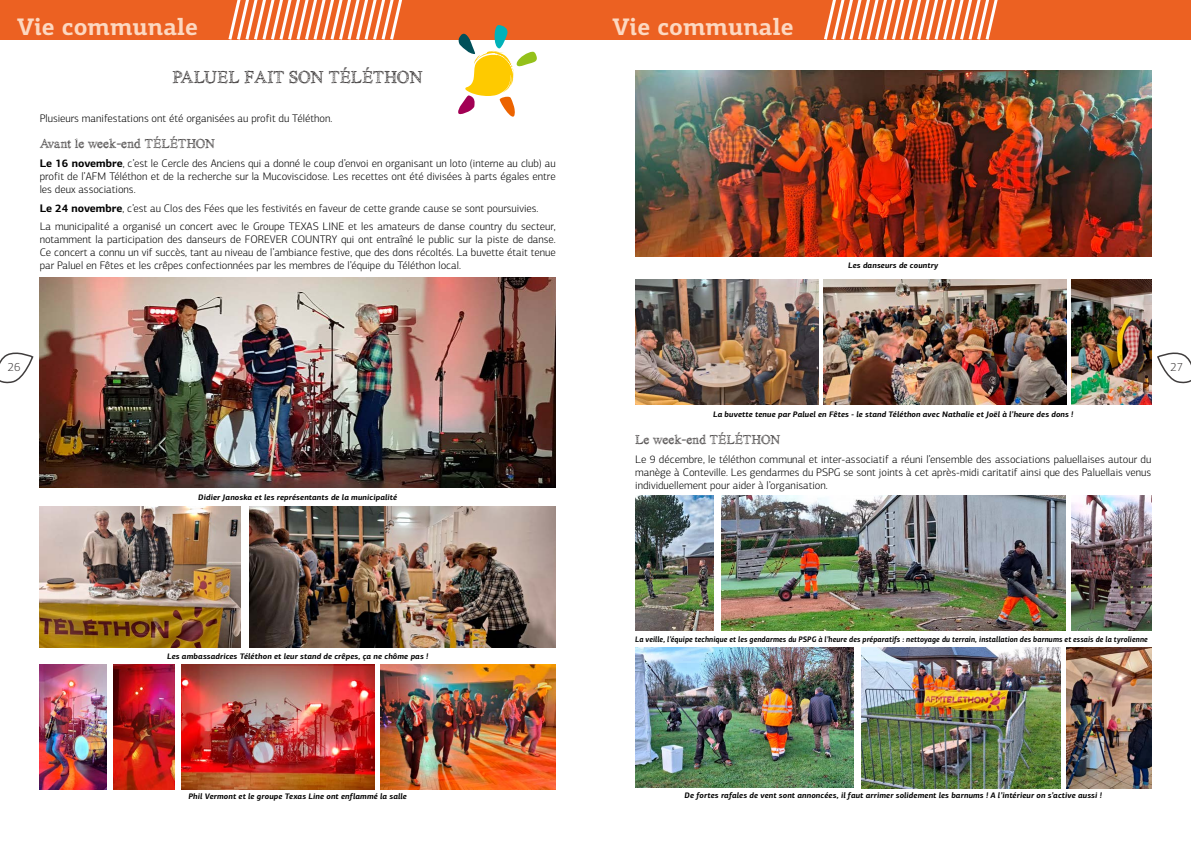
<style>
.page{position:relative;width:1191px;height:842px;background:#fff}
.page>*{position:absolute;margin:0;border:0;box-sizing:border-box;transform-origin:0 0}
.t1{font:700 24px "PF Centro Slab Pro";color:#fcd8c1}
.t2{font:16px "KG No Regrets Sketch";color:#403d3d}
.t3{font:12px "KG No Regrets Sketch";color:#403d3d}
.t4{font:300 12px "PF Centro Sans Pro";color:#403d3d}
.t5{font:300 11px/13px "PF Centro Sans Pro";color:#000;text-align:justify}
.t6{font:italic 700 8px "PF Centro Sans Pro";letter-spacing:.015em;color:#000}
.t7{font:italic 700 8px "PF Centro Sans Pro";letter-spacing:.015em;color:#000;scale:.9 1}
.s1{font-weight:700}
</style>
<div class="page">
<div style="left:0;top:0;width:595px;height:40px;background:#ec6122"></div>
<div style="left:595px;top:0;width:596px;height:40px;background:#ec6122"></div>
<svg style="left:824px;top:0;width:174px;height:40px"></svg>
<img style="left:635px;top:71px;width:516px;height:186px">
<img style="left:1071px;top:279px;width:80px;height:125px">
<img style="left:635px;top:279px;width:183px;height:125px">
<img style="left:823px;top:279px;width:243px;height:125px">
<svg style="left:228px;top:0;width:174px;height:40px"></svg>
<svg style="left:458px;top:25px;width:79px;height:92px"></svg>
<img style="left:40px;top:277px;width:516px;height:211px">
<img style="left:249px;top:506px;width:307px;height:142px">
<img style="left:40px;top:506px;width:201px;height:142px">
<img style="left:40px;top:665px;width:67px;height:124px">
<img style="left:114px;top:664px;width:61px;height:125px">
<img style="left:182px;top:665px;width:192px;height:124px">
<img style="left:380px;top:665px;width:176px;height:124px">
<svg style="left:1157px;top:352px;width:34px;height:32px"></svg>
<svg style="left:0;top:352px;width:34px;height:32px"></svg>
<img style="left:635px;top:495px;width:78px;height:135px">
<img style="left:721px;top:495px;width:344px;height:135px">
<img style="left:1071px;top:495px;width:80px;height:135px">
<img style="left:635px;top:647px;width:219px;height:140px">
<img style="left:861px;top:647px;width:199px;height:141px">
<img style="left:1066px;top:647px;width:85px;height:141px">
<h1 class="t1" style="left:17px;top:12px;width:182px">Vie communale</h1>
<h1 class="t1" style="left:612px;top:12px;width:182px">Vie communale</h1>
<h2 class="t2" style="left:173px;top:67px;width:252px">PALUEL FAIT SON TÉLÉTHON</h2>
<p class="t5" style="left:40px;top:111px;width:294px">Plusieurs manifestations ont été organisées au profit du Téléthon.</p>
<p class="t3" style="left:40px;top:136px;width:177px">Avant le week-end TÉLÉTHON</p>
<p class="t5" style="left:40px;top:157px;width:517px"><span class="s1">Le 16 novembre</span>, c’est le Cercle des Anciens qui a donné le coup d’envoi en organisant un loto (interne au club) au profit de l’AFM Téléthon et de la recherche sur la Mucoviscidose. Les recettes ont été divisées à parts égales entre les deux associations.</p>
<p class="t5" style="left:40px;top:199px;width:517px;line-height:18.7px"><span class="s1">Le 24 novembre</span>, c’est au Clos des Fées que les festivités en faveur de cette grande cause se sont poursuivies.<br>La municipalité a organisé un concert avec le Groupe TEXAS LINE et les amateurs de danse country du secteur,</p>
<p class="t5" style="left:40px;top:233px;width:517px">notamment la participation des danseurs de FOREVER COUNTRY qui ont entraîné le public sur la piste de danse.<br>Ce concert a connu un vif succès, tant au niveau de l’ambiance festive, que des dons récoltés. La buvette était tenue par Paluel en Fêtes et les crêpes confectionnées par les membres de l’équipe du Téléthon local.</p>
<p class="t6" style="left:848px;top:260px;width:92px">Les danseurs de country</p>
<p class="t4" style="left:8px;top:360px;width:14px">26</p>
<p class="t4" style="left:1170px;top:360px;width:14px">27</p>
<p class="t6" style="left:198px;top:492px;width:200px">Didier Janoska et les représentants de la municipalité</p>
<p class="t6" style="left:167px;top:651px;width:263px">Les ambassadrices Téléthon et leur stand de crêpes, ça ne chôme pas !</p>
<p class="t6" style="left:188px;top:792px;width:220px">Phil Vermont et le groupe Texas Line ont enflammé la salle</p>
<p class="t6" style="left:713px;top:410px;width:362px">La buvette tenue par Paluel en Fêtes - le stand Téléthon avec Nathalie et Joël à l’heure des dons !</p>
<p class="t3" style="left:635px;top:432px;width:147px">Le week-end TÉLÉTHON</p>
<p class="t5" style="left:635px;top:453px;width:517px">Le 9 décembre, le téléthon communal et inter-associatif a réuni l’ensemble des associations paluellaises autour du manège à Conteville. Les gendarmes du PSPG se sont joints à cet après-midi caritatif ainsi que des Paluellais venus individuellement pour aider à l’organisation.</p>
<p class="t7" style="left:635px;top:634px;width:571px">La veille, l’équipe technique et les gendarmes du PSPG à l’heure des préparatifs : nettoyage du terrain, installation des barnums et essais de la tyrolienne</p>
<p class="t6" style="left:684px;top:790px;width:419px">De fortes rafales de vent sont annoncées, il faut arrimer solidement les barnums ! A l’intérieur on s’active aussi !</p>
</div>
